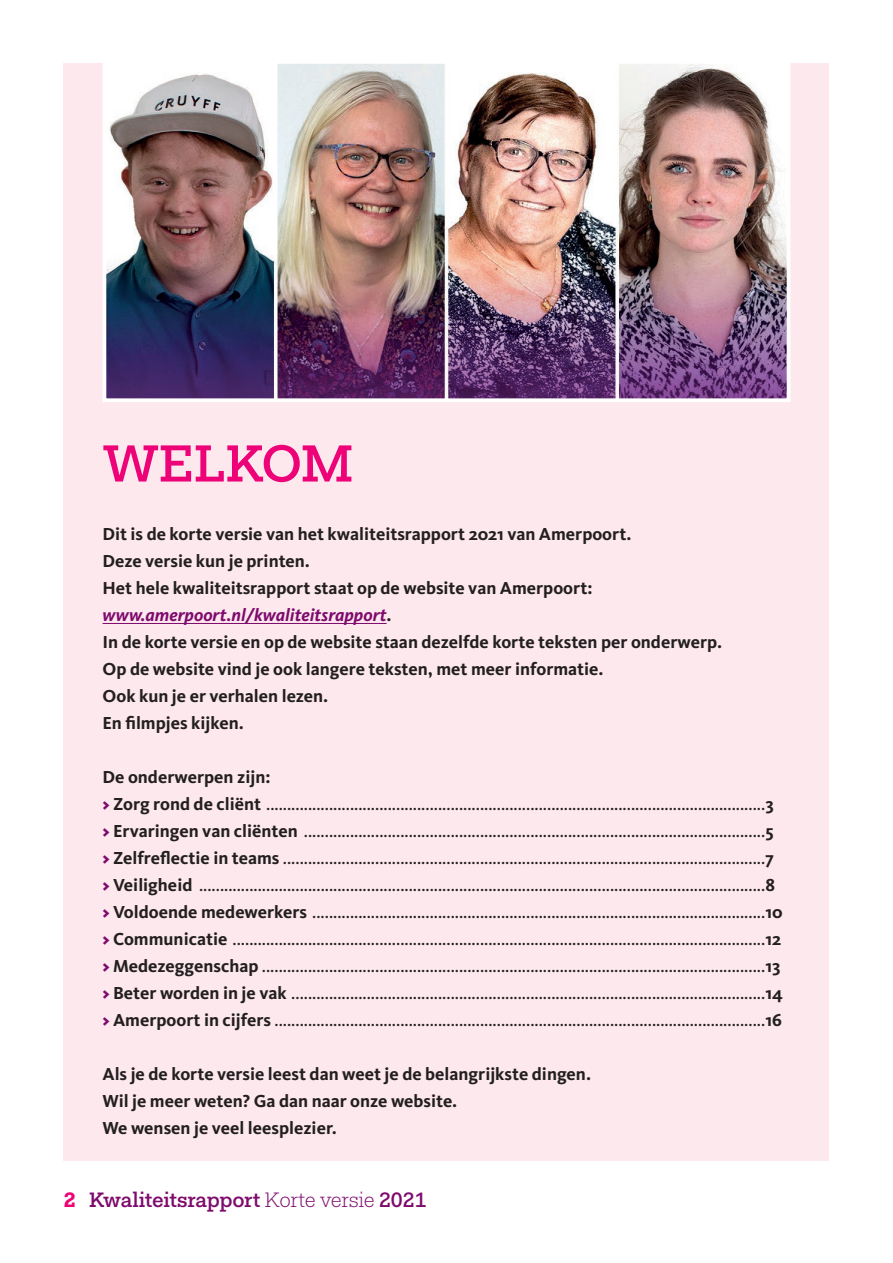
<style>
.page{position:relative;width:893px;height:1263px;background:#fff}
.page>*{position:absolute;margin:0;border:0;box-sizing:border-box;transform-origin:0 0}
.t1{font:500 52.5px "Fakt Slab Pro";color:#ed0277}
.t2{font:500 21px "Fakt Slab Pro";color:#7e0a6d}
.t3{font:18px/27px "Kievit";color:#231f20}
.t4{font:700 18px/27px "Kievit";color:#231f20}
.s1{font-style:italic;color:#7e0a6d}
.s2{font-weight:700}
.s3{font-weight:900;color:#7e0a6d}
.s4{font-weight:700;color:#ed0277}
.s5{font-weight:300}
</style>
<div class="page">
<div style="left:64px;top:64px;width:765px;height:1097px;background:#fce8ed"></div>
<hr style="left:103px;top:623px;width:284px;height:1px;background:#7e0a6d">
<img style="left:101px;top:63px;width:691px;height:339px">
<h1 class="t1" style="left:103px;top:428px;width:252px">WELKOM</h1>
<p class="t4" style="left:103px;top:520px;width:621px">Dit is de korte versie van het kwaliteitsrapport 2021 van Amerpoort.<br>Deze versie kun je printen.<br>Het hele kwaliteitsrapport staat op de website van Amerpoort: <span class="s1">www.amerpoort.nl/kwaliteitsrapport</span>.<br>In de korte versie en op de website staan dezelfde korte teksten per onderwerp.<br>Op de website vind je ook langere teksten, met meer informatie.<br>Ook kun je er verhalen lezen.<br>En filmpjes kijken.</p>
<p class="t3" style="left:103px;top:764px;width:682px"><span class="s2">De onderwerpen zijn:<br></span><span class="s3">&gt;</span> <span class="s2">Zorg rond de cliënt</span> .......................................................................................................................<span class="s2">3 </span><span class="s3">&gt;</span> <span class="s2">Ervaringen van cliënten</span> ..............................................................................................................<span class="s2">5 </span><span class="s3">&gt;</span> <span class="s2">Zelfreflectie in teams</span> ...................................................................................................................<span class="s2">7 </span><span class="s3">&gt;</span> <span class="s2">Veiligheid</span> .......................................................................................................................................<span class="s2">8 </span><span class="s3">&gt;</span> <span class="s2">Voldoende medewerkers</span> ............................................................................................................<span class="s2">10 </span><span class="s3">&gt;</span> <span class="s2">Communicatie</span> ...............................................................................................................................<span class="s2">12 </span><span class="s3">&gt;</span> <span class="s2">Medezeggenschap</span> ........................................................................................................................<span class="s2">13 </span><span class="s3">&gt;</span> <span class="s2">Beter worden in je vak</span> .................................................................................................................<span class="s2">14 </span><span class="s3">&gt;</span> <span class="s2">Amerpoort in cijfers</span> .....................................................................................................................<span class="s2">16</span></p>
<p class="t4" style="left:103px;top:1060px;width:490px">Als je de korte versie leest dan weet je de belangrijkste dingen.<br>Wil je meer weten? Ga dan naar onze website.<br>We wensen je veel leesplezier.</p>
<p class="t2" style="left:64px;top:1186px;width:364px"><span class="s4">2</span> Kwaliteitsrapport <span class="s5">Korte versie</span> 2021</p>
</div>
